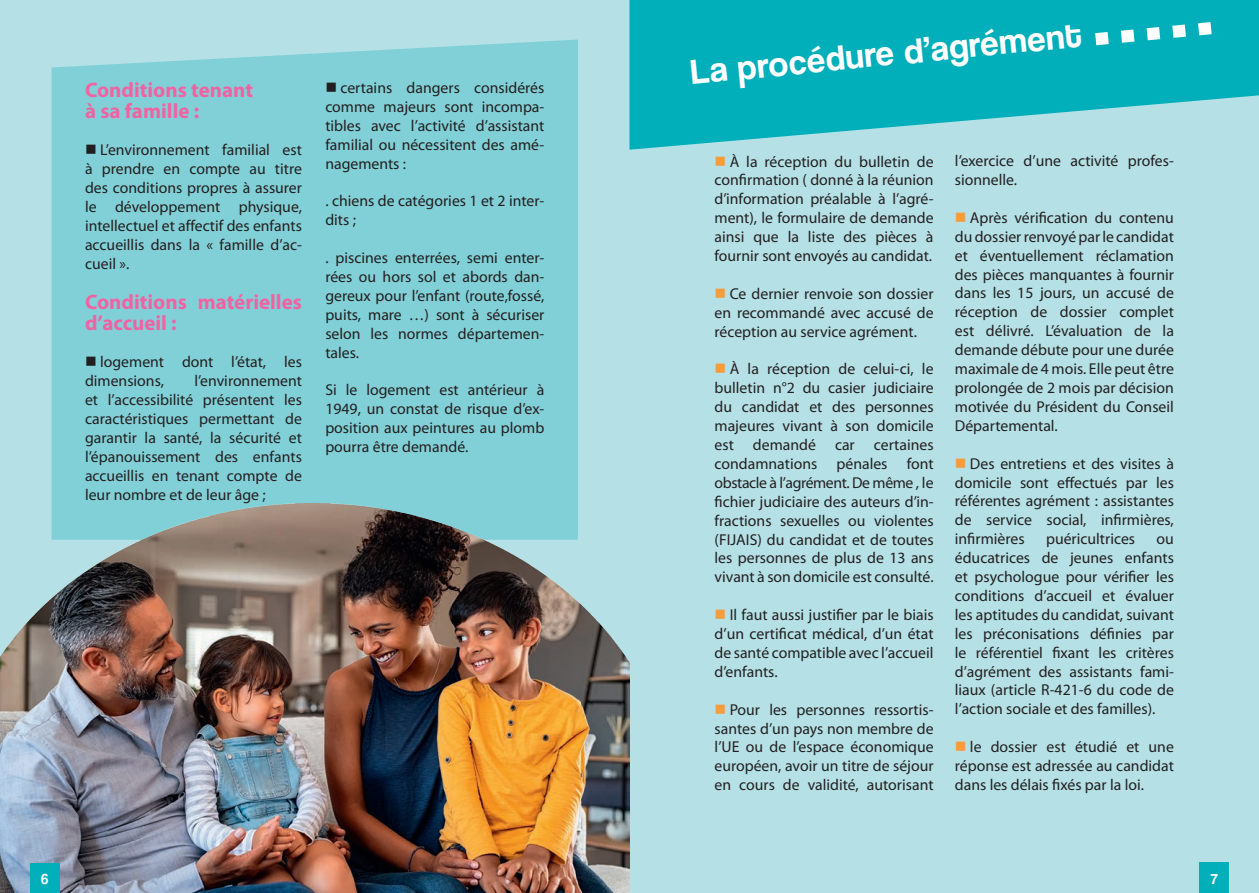
<style>
.page{position:relative;width:1259px;height:893px;background:#b5e1e6}
.page>*{position:absolute;margin:0;border:0;box-sizing:border-box;transform-origin:0 0}
.t1{font:90px "Coolvetica Rg";color:#fff}
.t2{font:36px "Coolvetica Rg";color:#fff}
.t3{font:700 21px/21px "Myriad Pro";color:#f063a3}
.t4{font:15.75px/18.9px "Myriad Pro";color:#231f20;text-align:justify}
.t5{font:15px "Coolvetica Rg";color:#fff}
.s1{color:#f89b39}
</style>
<div class="page">
<div style="left:1199px;top:862px;width:30px;height:31px;background:#00afb9"></div>
<svg style="left:629px;top:0;width:630px;height:150px;fill:#00afb9"></svg>
<div style="left:52px;top:40px;width:526px;height:463px;background:#82d0d7"></div>
<img style="left:0;top:503px;width:629px;height:390px">
<div style="left:30px;top:863px;width:30px;height:30px;background:#00afb9"></div>
<p class="t3" style="left:85px;top:78px;width:169px">Conditions tenant</p>
<p class="t3" style="left:85px;top:99px;width:116px">à sa famille :</p>
<p class="t4" style="left:85px;top:140px;width:218px">■ L’environnement familial est à prendre en compte au titre des conditions propres à assurer le développement physique, intellectuel et affectif des enfants accueillis dans la « famille d’ac&shy;cueil ».</p>
<p class="t3" style="left:85px;top:290px;width:218px">Conditions matérielles d’accueil :</p>
<p class="t4" style="left:85px;top:352px;width:218px">■ logement dont l’état, les dimensions,</p>
<p class="t4" style="left:85px;top:371px;width:218px;text-indent:109px">l’environnement et l’accessibilité présentent les caractéristiques permettant de garantir la santé, la sécurité et l’épanouissement des enfants accueillis en tenant compte de leur nombre et de leur âge ;</p>
<p class="t4" style="left:325px;top:78px;width:220px">■ certains dangers considérés comme majeurs sont incompa&shy;tibles avec l’activité d’assistant familial ou nécessitent des amé&shy;nagements :</p>
<p class="t4" style="left:325px;top:191px;width:220px">. chiens de catégories 1 et 2 inter&shy;dits ;</p>
<p class="t4" style="left:325px;top:248px;width:220px">. piscines enterrées, semi enter&shy;rées ou hors sol et abords dan&shy;gereux pour l’enfant (route,fossé, puits, mare …) sont à sécuriser selon les normes départemen&shy;tales.</p>
<p class="t4" style="left:325px;top:380px;width:220px">Si le logement est antérieur à 1949, un constat de risque d’ex&shy;position aux peintures au plomb pourra être demandé.</p>
<p class="t5" style="left:41px;top:870px;width:9px">6</p>
<p class="t2" style="left:689px;top:53px;width:393px;rotate:-6deg">La procédure d’agrément</p>
<p class="t1" style="left:1087px;top:-38px;width:122px;rotate:-5deg">.....</p>
<p class="t4" style="left:714px;top:152px;width:221px"><span class="s1">■</span> À la réception du bulletin de confirmation ( donné à la réunion d’information préalable à l’agré&shy;ment), le formulaire de demande ainsi que la liste des pièces à fournir sont envoyés au candidat.</p>
<p class="t4" style="left:714px;top:284px;width:220px"><span class="s1">■</span> Ce dernier renvoie son dossier en recommandé avec accusé de réception au service agrément.</p>
<p class="t4" style="left:714px;top:359px;width:221px"><span class="s1">■</span> À la réception de celui-ci, le bulletin n°2 du casier judiciaire du candidat et des personnes majeures vivant à son domicile est demandé car certaines condamnations pénales font obstacle à l’agrément. De même , le fichier judiciaire des auteurs d’in&shy;fractions sexuelles ou violentes (FIJAIS) du candidat et de toutes les personnes de plus de 13 ans vivant à son domicile est consulté.</p>
<p class="t4" style="left:714px;top:605px;width:220px"><span class="s1">■</span> Il faut aussi justifier par le biais d’un certificat médical, d’un état de santé compatible avec l’accueil d’enfants.</p>
<p class="t4" style="left:714px;top:700px;width:220px"><span class="s1">■</span> Pour les personnes ressortis&shy;santes d’un pays non membre de l’UE ou de l’espace économique européen, avoir un titre de séjour en cours de validité, autorisant</p>
<p class="t4" style="left:955px;top:151px;width:220px">l’exercice d’une activité profes&shy;sionnelle.</p>
<p class="t4" style="left:955px;top:208px;width:221px"><span class="s1">■</span> Après vérification du contenu du dossier renvoyé par le candidat et éventuellement réclamation des pièces manquantes à fournir dans les 15 jours, un accusé de réception de dossier complet est délivré. L’évaluation de la demande débute pour une durée maximale de 4 mois. Elle peut être prolongée de 2 mois par décision motivée du Président du Conseil Départemental.</p>
<p class="t4" style="left:955px;top:454px;width:220px"><span class="s1">■</span> Des entretiens et des visites à domicile sont effectués par les référentes agrément : assistantes de service social, infirmières, infirmières</p>
<p class="t4" style="left:1046px;top:529px;width:91px">puéricultrices</p>
<p class="t4" style="left:955px;top:529px;width:221px;text-indent:202px">ou éducatrices de jeunes enfants et psychologue pour vérifier les conditions d’accueil et évaluer les aptitudes du candidat, suivant les préconisations définies par le référentiel fixant les critères d’agrément des assistants fami&shy;liaux (article R-421-6 du code de l’action sociale et des familles).</p>
<p class="t4" style="left:955px;top:737px;width:220px"><span class="s1">■</span> le dossier est étudié et une réponse est adressée au candidat dans les délais fixés par la loi.</p>
<p class="t5" style="left:1210px;top:870px;width:9px">7</p>
</div>
